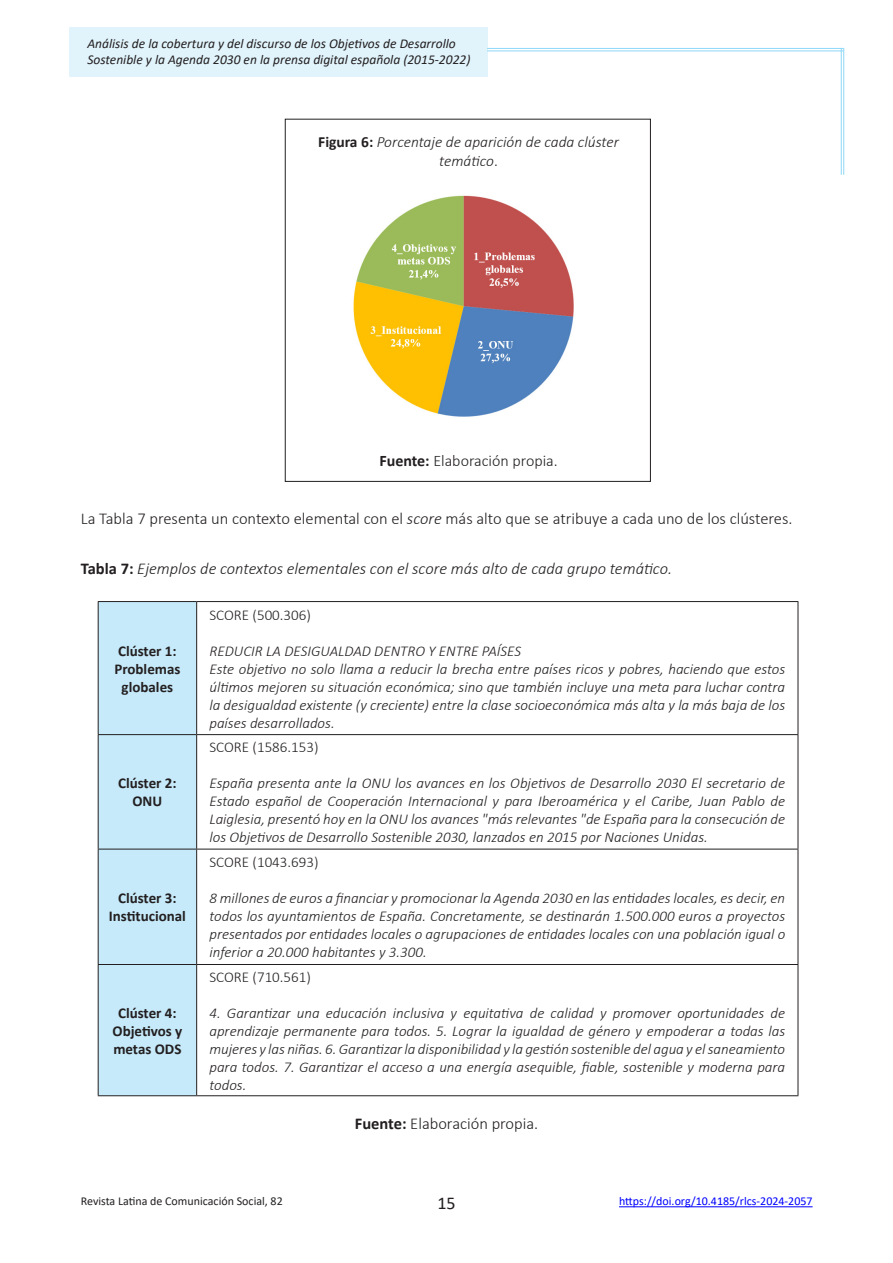
<style>
.page{position:relative;width:893px;height:1263px;background:#fff}
.page>*{position:absolute;margin:0;border:0;box-sizing:border-box;transform-origin:0 0}
.t1{font:18px "Calibri";color:#231f20}
.t2{font:300 16.5px "Calibri";color:#231f20}
.t3{font:italic 300 16.5px "Calibri";color:#231f20}
.t4{font:300 16.05px "Calibri";color:#231f20}
.t5{font:italic 300 15.45px/18.6px "Calibri";color:#231f20;text-align:center}
.t6{font:italic 300 15px/18px "Calibri";color:#231f20;text-align:justify}
.t7{font:700 15px/18px "Calibri";color:#231f20;text-align:center}
.t8{font:300 15px "Calibri";color:#231f20}
.t9{font:italic 13.5px/16.5px "Calibri";color:#231f20}
.t10{font:12px "Calibri";color:#00f}
.t11{font:12px "Calibri";color:#231f20}
.s1{font-weight:700;font-style:normal}
.s2{font-style:normal}
.s3{font-weight:700}
.s4{font-style:italic}
</style>
<div class="page">
<div style="left:69px;top:27px;width:418px;height:49px;background:#e1f4fc"></div>
<hr style="left:619px;top:1206px;width:194px;height:1px;background:#00f">
<hr style="left:487px;top:51px;width:357px;height:1px;background:#8dd7f7">
<hr style="left:487px;top:48px;width:357px;height:1px;background:#8dd7f7">
<hr style="left:843px;top:48px;width:1px;height:127px;background:#8dd7f7">
<hr style="left:841px;top:48px;width:1px;height:127px;background:#8dd7f7">
<div style="left:285px;top:119px;width:366px;height:363px;border:1px solid #231f20"></div>
<img style="left:353px;top:195px;width:221px;height:222px">
<div style="left:99px;top:602px;width:97px;height:493px;background:#c6eafa"></div>
<hr style="left:98px;top:601px;width:99px;height:1px;background:#231f20">
<hr style="left:98px;top:602px;width:1px;height:132px;background:#231f20">
<hr style="left:197px;top:601px;width:601px;height:1px;background:#231f20">
<hr style="left:196px;top:602px;width:1px;height:132px;background:#231f20">
<hr style="left:798px;top:602px;width:1px;height:132px;background:#231f20">
<hr style="left:98px;top:734px;width:99px;height:1px;background:#231f20">
<hr style="left:98px;top:735px;width:1px;height:114px;background:#231f20">
<hr style="left:197px;top:734px;width:601px;height:1px;background:#231f20">
<hr style="left:196px;top:735px;width:1px;height:114px;background:#231f20">
<hr style="left:798px;top:735px;width:1px;height:114px;background:#231f20">
<hr style="left:98px;top:849px;width:99px;height:1px;background:#231f20">
<hr style="left:98px;top:849px;width:1px;height:115px;background:#231f20">
<hr style="left:197px;top:849px;width:601px;height:1px;background:#231f20">
<hr style="left:196px;top:849px;width:1px;height:115px;background:#231f20">
<hr style="left:798px;top:849px;width:1px;height:115px;background:#231f20">
<hr style="left:98px;top:964px;width:99px;height:1px;background:#231f20">
<hr style="left:98px;top:965px;width:1px;height:130px;background:#231f20">
<hr style="left:197px;top:964px;width:601px;height:1px;background:#231f20">
<hr style="left:196px;top:965px;width:1px;height:130px;background:#231f20">
<hr style="left:798px;top:965px;width:1px;height:130px;background:#231f20">
<hr style="left:98px;top:1095px;width:99px;height:1px;background:#231f20">
<hr style="left:197px;top:1095px;width:601px;height:1px;background:#231f20">
<p class="t9" style="left:87px;top:35px;width:385px">Análisis de la cobertura y del discurso de los Objetivos de Desarrollo<br>Sostenible y la Agenda 2030 en la prensa digital española (2015-2022)</p>
<p class="t5" style="left:318px;top:132px;width:302px"><span class="s1">Figura 6:</span> Porcentaje de aparición de cada clúster temático<span class="s2">.</span></p>
<p class="t4" style="left:379px;top:450px;width:180px"><span class="s3">Fuente:</span> Elaboración propia.</p>
<p class="t2" style="left:81px;top:508px;width:713px">La Tabla 7 presenta un contexto elemental con el <span class="s4">score</span> más alto que se atribuye a cada uno de los clústeres.</p>
<p class="t3" style="left:81px;top:558px;width:593px"><span class="s1">Tabla 7:</span> Ejemplos de contextos elementales con el score más alto de cada grupo temático.</p>
<p class="t7" style="left:114px;top:641px;width:68px">Clúster 1:<br>Problemas globales</p>
<p class="t7" style="left:118px;top:774px;width:60px">Clúster 2:<br>ONU</p>
<p class="t7" style="left:109px;top:889px;width:79px">Clúster 3:<br>Institucional</p>
<p class="t7" style="left:113px;top:1003px;width:71px">Clúster 4:<br>Objetivos y metas ODS</p>
<p class="t8" style="left:209px;top:605px;width:103px">SCORE (500.306)</p>
<p class="t6" style="left:209px;top:642px;width:313px">REDUCIR LA DESIGUALDAD DENTRO Y ENTRE PAÍSES</p>
<p class="t6" style="left:209px;top:660px;width:577px">Este objetivo no solo llama a reducir la brecha entre países ricos y pobres, haciendo que estos últimos mejoren su situación económica; sino que también incluye una meta para luchar contra la desigualdad existente (y creciente) entre la clase socioeconómica más alta y la más baja de los países desarrollados.</p>
<p class="t8" style="left:209px;top:738px;width:111px">SCORE (1586.153)</p>
<p class="t6" style="left:209px;top:774px;width:577px">España presenta ante la ONU los avances en los Objetivos de Desarrollo 2030 El secretario de Estado español de Cooperación Internacional y para Iberoamérica y el Caribe, Juan Pablo de Laiglesia, presentó hoy en la ONU los avances "más relevantes "de España para la consecución de los Objetivos de Desarrollo Sostenible 2030, lanzados en 2015 por Naciones Unidas.</p>
<p class="t8" style="left:209px;top:853px;width:111px">SCORE (1043.693)</p>
<p class="t6" style="left:209px;top:889px;width:577px">8 millones de euros a financiar y promocionar la Agenda 2030 en las entidades locales, es decir, en todos los ayuntamientos de España. Concretamente, se destinarán 1.500.000 euros a proyectos presentados por entidades locales o agrupaciones de entidades locales con una población igual o inferior a 20.000 habitantes y 3.300.</p>
<p class="t8" style="left:209px;top:967px;width:103px">SCORE (710.561)</p>
<p class="t6" style="left:209px;top:1004px;width:577px">4. Garantizar una educación inclusiva y equitativa de calidad y promover oportunidades de aprendizaje permanente para todos. 5. Lograr la igualdad de género y empoderar a todas las mujeres y las niñas. 6. Garantizar la disponibilidad y la gestión sostenible del agua y el saneamiento para todos. 7. Garantizar el acceso a una energía asequible, fiable, sostenible y moderna para todos.</p>
<p class="t2" style="left:355px;top:1114px;width:185px"><span class="s3">Fuente:</span> Elaboración propia.</p>
<p class="t11" style="left:81px;top:1193px;width:203px">Revista Latina de Comunicación Social, 82</p>
<p class="t1" style="left:437px;top:1190px;width:20px">15</p>
<p class="t10" style="left:619px;top:1193px;width:195px">https://doi.org/10.4185/rlcs-2024-2057</p>
</div>
